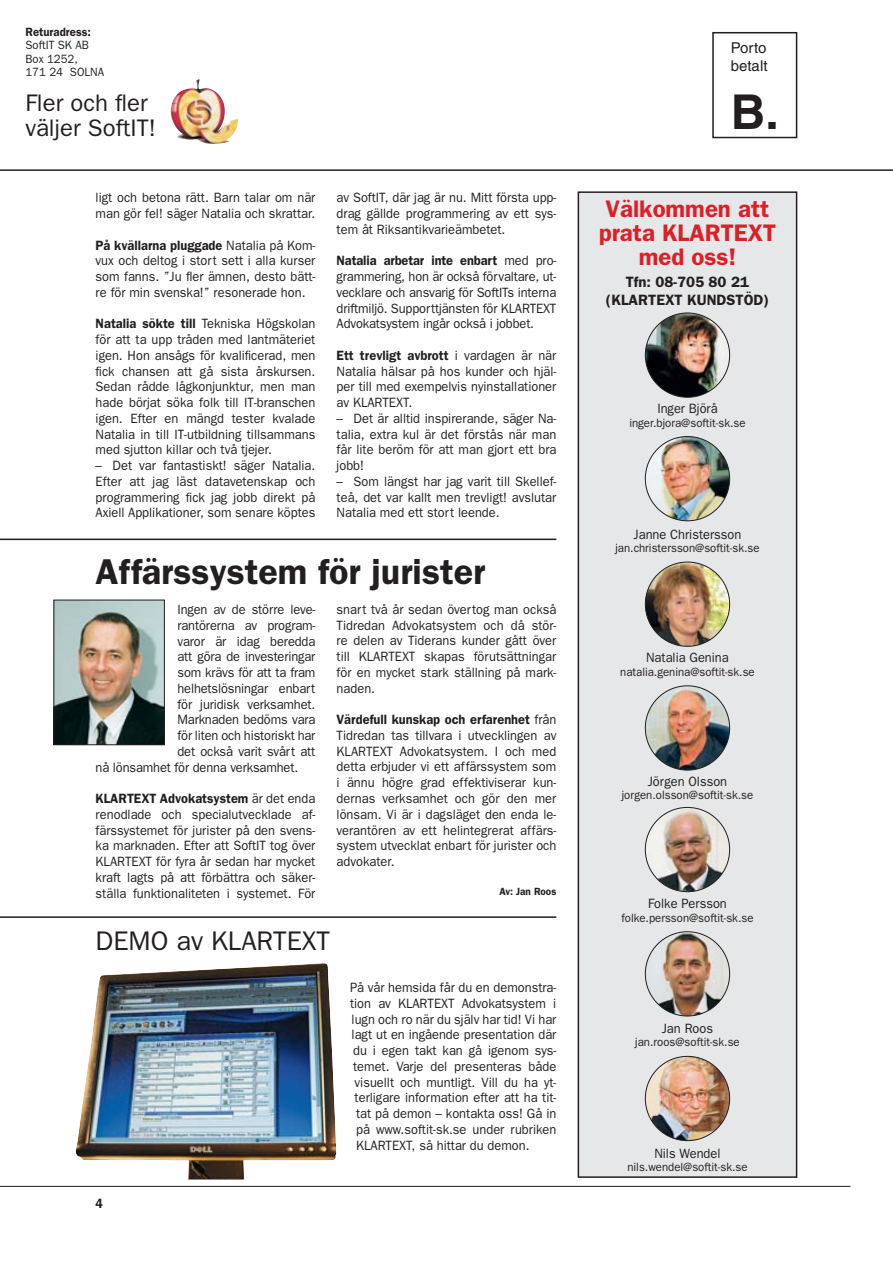
<style>
.page{position:relative;width:893px;height:1263px;background:#fff}
.page>*{position:absolute;margin:0;border:0;box-sizing:border-box;transform-origin:0 0}
.t1{font:700 48px "Helvetica";color:#231f20}
.t2{font:600 36px "Franklin Gothic";color:#231f20}
.t3{font:27px "Franklin Gothic";color:#231f20}
.t4{font:600 24px/24px "Franklin Gothic";color:#da2128;text-align:center}
.t5{font:24px/25.5px "Franklin Gothic";color:#231f20}
.t6{font:600 15px/18px "Franklin Gothic";color:#231f20;text-align:center}
.t7{font:15px/18px "Helvetica";color:#231f20}
.t8{font:13.5px/15.8px "Franklin Gothic";color:#231f20;text-align:justify;scale:.95 1}
.t9{font:600 13.5px "Franklin Gothic";color:#231f20;scale:.9 1}
.t10{font:12px/13.5px "Franklin Gothic";color:#231f20;scale:.95 1}
.t11{font:600 12px "Franklin Gothic";color:#231f20;scale:.95 1}
.t12{font:600 10.5px "Franklin Gothic";color:#231f20;scale:.95 1}
.s1{font-weight:600}
</style>
<div class="page">
<hr style="left:0;top:1186px;width:850px;height:1px;background:#231f20">
<img style="left:171px;top:79px;width:67px;height:65px">
<img style="left:56px;top:602px;width:107px;height:141px">
<div style="left:54px;top:600px;width:111px;height:145px;border:1px solid #231f20"></div>
<div style="left:578px;top:192px;width:218px;height:985px;background:#e6e7e8"></div>
<div style="left:578px;top:191px;width:219px;height:987px;border:2px solid #231f20"></div>
<img style="left:645px;top:313px;width:85px;height:84px;border-radius:50%">
<img style="left:645px;top:686px;width:85px;height:84px;border-radius:50%">
<hr style="left:0;top:169px;width:893px;height:2px;background:#231f20">
<div style="left:712px;top:32px;width:85px;height:106px;border:2px solid #231f20"></div>
<img style="left:645px;top:437px;width:85px;height:84px;border-radius:50%">
<img style="left:645px;top:807px;width:85px;height:85px;border-radius:50%">
<img style="left:645px;top:932px;width:85px;height:84px;border-radius:50%">
<img style="left:645px;top:1056px;width:85px;height:85px;border-radius:50%">
<img style="left:645px;top:562px;width:85px;height:84px;border-radius:50%">
<img style="left:76px;top:963px;width:260px;height:217px">
<hr style="left:0;top:539px;width:556px;height:1px;background:#231f20">
<hr style="left:0;top:916px;width:556px;height:2px;background:#231f20">
<p class="t11" style="left:25px;top:28px;width:70px">Returadress:</p>
<p class="t10" style="left:25px;top:40px;width:84px">SoftIT SK AB<br>Box 1252,<br>171 24 SOLNA</p>
<p class="t7" style="left:731px;top:40px;width:38px">Porto betalt</p>
<h1 class="t1" style="left:731px;top:94px;width:49px">B.</h1>
<h3 class="t5" style="left:25px;top:92px;width:132px">Fler och fler väljer SoftIT!</h3>
<p class="t8" style="left:96px;top:191px;width:233px">ligt och betona rätt. Barn talar om när man gör fel! säger Natalia och skrattar.</p>
<p class="t8" style="left:96px;top:238px;width:233px"><span class="s1">På kvällarna pluggade</span> Natalia på Kom&shy;vux och deltog i stort sett i alla kurser som fanns. ”Ju fler ämnen, desto bätt&shy;re för min svenska!” resonerade hon.</p>
<p class="t8" style="left:96px;top:317px;width:233px"><span class="s1">Natalia sökte till</span> Tekniska Högskolan för att ta upp tråden med lantmäteriet igen. Hon ansågs för kvalificerad, men fick chansen att gå sista årskursen.<br>Sedan rådde lågkonjunktur, men man hade börjat söka folk till IT-branschen igen. Efter en mängd tester kvalade Natalia in till IT-utbildning tillsammans med sjutton killar och två tjejer.</p>
<p class="t8" style="left:96px;top:459px;width:233px">– Det var fantastiskt! säger Natalia.<br>Efter att jag läst datavetenskap och programmering fick jag jobb direkt på Axiell Applikationer, som senare köptes</p>
<p class="t8" style="left:337px;top:191px;width:233px">av SoftIT, där jag är nu. Mitt första upp&shy;drag gällde programmering av ett sys&shy;tem åt Riksantikvarieämbetet.</p>
<p class="t8" style="left:337px;top:254px;width:233px"><span class="s1">Natalia arbetar inte enbart</span> med pro&shy;grammering, hon är också förvaltare, ut&shy;vecklare och ansvarig för SoftITs interna driftmiljö. Supporttjänsten för KLARTEXT Advokatsystem ingår också i jobbet.</p>
<p class="t8" style="left:337px;top:348px;width:233px"><span class="s1">Ett trevligt avbrott</span> i vardagen är när Natalia hälsar på hos kunder och hjäl&shy;per till med exempelvis nyinstallationer av KLARTEXT.</p>
<p class="t8" style="left:337px;top:412px;width:233px">– Det är alltid inspirerande, säger Na&shy;talia, extra kul är det förstås när man får lite beröm för att man gjort ett bra jobb!</p>
<p class="t8" style="left:337px;top:475px;width:233px">– Som längst har jag varit till Skellef&shy;teå, det var kallt men trevligt! avslutar Natalia med ett stort leende.</p>
<h2 class="t2" style="left:96px;top:559px;width:391px">Affärssystem för jurister</h2>
<p class="t8" style="left:177px;top:603px;width:147px">Ingen av de större leve-</p>
<p class="t8" style="left:177px;top:618px;width:147px">rantörerna av program-</p>
<p class="t8" style="left:177px;top:634px;width:147px">varor är idag beredda</p>
<p class="t8" style="left:177px;top:650px;width:147px">att göra de investeringar</p>
<p class="t8" style="left:177px;top:666px;width:147px">som krävs för att ta fram</p>
<p class="t8" style="left:177px;top:681px;width:147px">helhetslösningar enbart</p>
<p class="t8" style="left:177px;top:697px;width:147px">för juridisk verksamhet.</p>
<p class="t8" style="left:177px;top:713px;width:147px">Marknaden bedöms vara</p>
<p class="t8" style="left:177px;top:729px;width:147px">för liten och historiskt har</p>
<p class="t8" style="left:177px;top:744px;width:147px">det också varit svårt att</p>
<p class="t8" style="left:96px;top:760px;width:215px">nå lönsamhet för denna verksamhet.</p>
<p class="t8" style="left:96px;top:792px;width:233px"><span class="s1">KLARTEXT Advokatsystem</span> är det enda renodlade och specialutvecklade af&shy;färssystemet för jurister på den svens&shy;ka marknaden. Efter att SoftIT tog över KLARTEXT för fyra år sedan har mycket kraft lagts på att förbättra och säker&shy;ställa funktionaliteten i systemet. För</p>
<p class="t8" style="left:337px;top:603px;width:233px">snart två år sedan övertog man också Tidredan Advokatsystem och då stör&shy;re delen av Tiderans kunder gått över till KLARTEXT skapas förutsättningar för en mycket stark ställning på mark&shy;naden.</p>
<p class="t8" style="left:337px;top:713px;width:233px"><span class="s1">Värdefull kunskap och erfarenhet</span> från Tidredan tas tillvara i utvecklingen av KLARTEXT Advokatsystem. I och med detta erbjuder vi ett affärssystem som i ännu högre grad effektiviserar kun&shy;dernas verksamhet och gör den mer lönsam. Vi är i dagsläget den enda le&shy;verantören av ett helintegrerat affärs&shy;system utvecklat enbart för jurister och advokater.</p>
<p class="t12" style="left:499px;top:888px;width:61px">Av: Jan Roos</p>
<h3 class="t3" style="left:96px;top:932px;width:236px">DEMO av KLARTEXT</h3>
<p class="t9" style="left:96px;top:1198px;width:10px">4</p>
<p class="t8" style="left:350px;top:981px;width:219px">På vår hemsida får du en demonstra-</p>
<p class="t8" style="left:350px;top:997px;width:219px">tion av KLARTEXT Advokatsystem i</p>
<p class="t8" style="left:352px;top:1012px;width:217px">lugn och ro när du själv har tid! Vi har</p>
<p class="t8" style="left:352px;top:1028px;width:217px">lagt ut en ingående presentation där</p>
<p class="t8" style="left:353px;top:1044px;width:215px">du i egen takt kan gå igenom sys-</p>
<p class="t8" style="left:353px;top:1060px;width:215px">temet. Varje del presenteras både</p>
<p class="t8" style="left:355px;top:1075px;width:214px">visuellt och muntligt. Vill du ha yt-</p>
<p class="t8" style="left:355px;top:1091px;width:214px">terligare information efter att ha tit-</p>
<p class="t8" style="left:356px;top:1107px;width:212px">tat på demon – kontakta oss! Gå in</p>
<p class="t8" style="left:356px;top:1123px;width:212px">på www.softit-sk.se under rubriken</p>
<p class="t8" style="left:356px;top:1138px;width:184px">KLARTEXT, så hittar du demon.</p>
<h3 class="t4" style="left:599px;top:198px;width:179px">Välkommen att prata KLARTEXT med oss!</h3>
<p class="t6" style="left:606px;top:274px;width:165px">Tfn: 08-705 80 21 (KLARTEXT KUNDSTÖD)</p>
<p class="t8" style="left:657px;top:402px;width:65px">Inger Björå</p>
<p class="t10" style="left:629px;top:417px;width:124px">inger.bjora@softit-sk.se</p>
<p class="t8" style="left:633px;top:527px;width:115px">Janne Christersson</p>
<p class="t10" style="left:615px;top:542px;width:153px">jan.christersson@softit-sk.se</p>
<p class="t8" style="left:646px;top:651px;width:88px">Natalia Genina</p>
<p class="t10" style="left:620px;top:666px;width:143px">natalia.genina@softit-sk.se</p>
<p class="t8" style="left:648px;top:774px;width:85px">Jörgen Olsson</p>
<p class="t10" style="left:622px;top:789px;width:140px">jorgen.olsson@softit-sk.se</p>
<p class="t8" style="left:648px;top:897px;width:84px">Folke Persson</p>
<p class="t10" style="left:621px;top:912px;width:140px">folke.persson@softit-sk.se</p>
<p class="t8" style="left:662px;top:1022px;width:56px">Jan Roos</p>
<p class="t10" style="left:635px;top:1037px;width:112px">jan.roos@softit-sk.se</p>
<p class="t8" style="left:654px;top:1146px;width:71px">Nils Wendel</p>
<p class="t10" style="left:627px;top:1161px;width:128px">nils.wendel@softit-sk.se</p>
</div>
